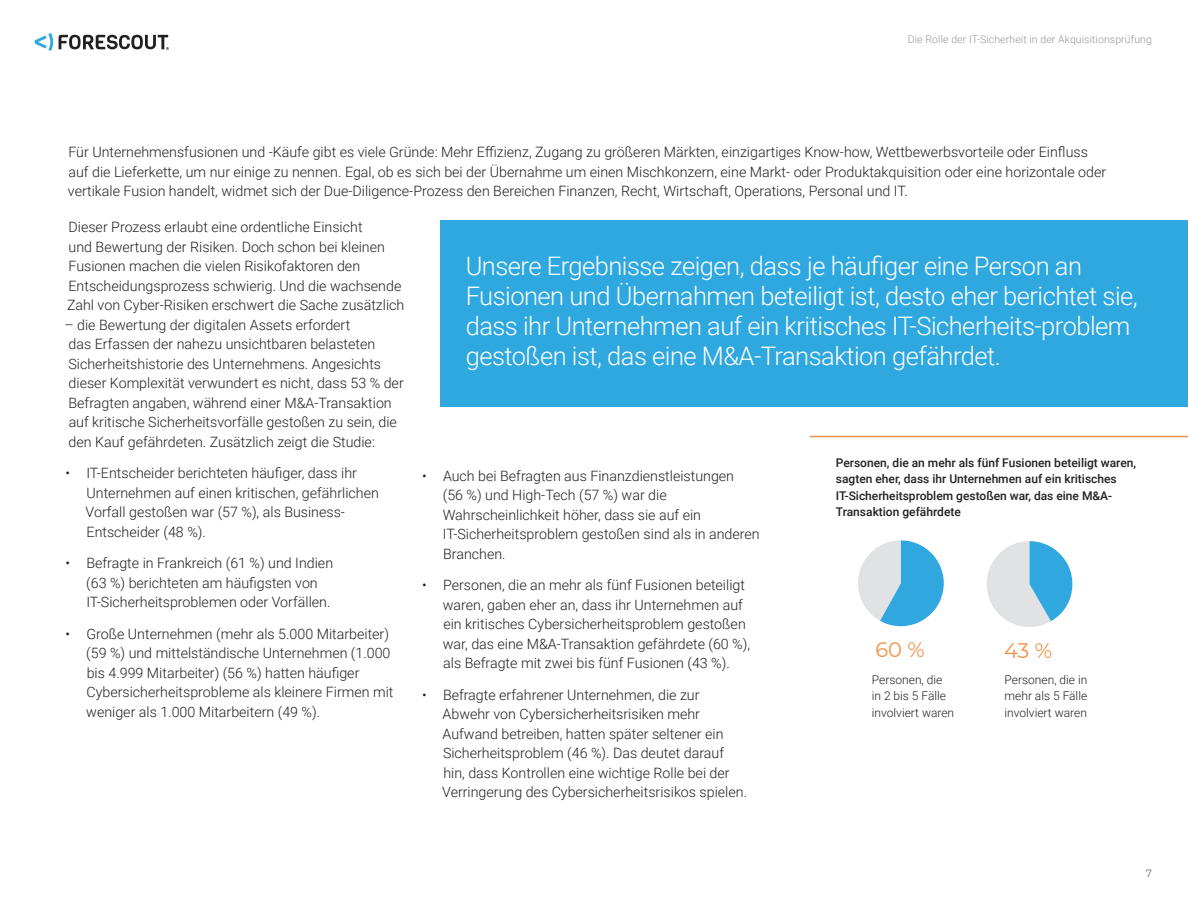
<style>
.page{position:relative;width:1188px;height:918px;background:#fff}
.page>*{position:absolute;margin:0;border:0;box-sizing:border-box;transform-origin:0 0}
.body{font:300 25.5px/30px "Roboto";letter-spacing:-.02em;color:#fff}
.body-2{font:21px "Montserrat";color:#f09147}
.body_bullets_no_icon{font:300 14.25px/19.5px "Roboto";color:#231f20}
.body-3{font:300 14.25px/19.5px "Roboto";color:#231f20}
.body_bullets_no_icon-2{font:500 12px/16.5px "Roboto";color:#231f20}
.body_bullets_no_icon-3{font:300 12px/16.5px "Roboto";color:#231f20;text-align:justify}
.t1{font:300 10.5px "Roboto";letter-spacing:.01em;color:#939598}
.t2{font:10.5px "Montserrat";color:#6c6d70}
</style>
<div class="page">
<svg style="left:34px;top:33px;width:19px;height:18px"></svg>
<svg style="left:59px;top:35px;width:110px;height:15px"></svg>
<div style="left:440px;top:220px;width:748px;height:187px;background:#2fa8df"></div>
<svg style="left:858px;top:540px;width:86px;height:86px"></svg>
<svg style="left:986px;top:541px;width:86px;height:86px"></svg>
<hr style="left:810px;top:436px;width:378px;height:1px;background:#f09147">
<p class="t1" style="left:908px;top:32px;width:246px">Die Rolle der IT-Sicherheit in der Akquisitionsprüfung</p>
<p class="body-3" style="left:68px;top:142px;width:1040px">Für Unternehmensfusionen und -Käufe gibt es viele Gründe: Mehr Effizienz, Zugang zu größeren Märkten, einzigartiges Know-how, Wettbewerbsvorteile oder Einfluss auf die Lieferkette, um nur einige zu nennen. Egal, ob es sich bei der Übernahme um einen Mischkonzern, eine Markt- oder Produktakquisition oder eine horizontale oder vertikale Fusion handelt, widmet sich der Due-Diligence-Prozess den Bereichen Finanzen, Recht, Wirtschaft, Operations, Personal und IT.</p>
<p class="body-3" style="left:67px;top:217px;width:339px">Dieser Prozess erlaubt eine ordentliche Einsicht<br>und Bewertung der Risiken. Doch schon bei kleinen Fusionen machen die vielen Risikofaktoren den Entscheidungsprozess schwierig. Und die wachsende Zahl von Cyber-Risiken erschwert die Sache zusätzlich</p>
<p class="body-3" style="left:64px;top:314px;width:341px">– die Bewertung der digitalen Assets erfordert<br>das Erfassen der nahezu unsichtbaren belasteten Sicherheitshistorie des Unternehmens. Angesichts dieser Komplexität verwundert es nicht, dass 53 % der Befragten angaben, während einer M&amp;A-Transaktion auf kritische Sicherheitsvorfälle gestoßen zu sein, die den Kauf gefährdeten. Zusätzlich zeigt die Studie:</p>
<p class="body_bullets_no_icon" style="left:86px;top:463px;width:295px;text-indent:-20px">• IT-Entscheider berichteten häufiger, dass ihr Unternehmen auf einen kritischen, gefährlichen Vorfall gestoßen war (57 %), als Business-Entscheider (48 %).</p>
<p class="body_bullets_no_icon" style="left:86px;top:553px;width:248px;text-indent:-21px">• Befragte in Frankreich (61 %) und Indien (63 %) berichteten am häufigsten von<br>IT-Sicherheitsproblemen oder Vorfällen.</p>
<p class="body_bullets_no_icon" style="left:86px;top:623px;width:309px;text-indent:-21px">• Große Unternehmen (mehr als 5.000 Mitarbeiter) (59 %) und mittelständische Unternehmen (1.000 bis 4.999 Mitarbeiter) (56 %) hatten häufiger Cybersicherheitsprobleme als kleinere Firmen mit weniger als 1.000 Mitarbeitern (49 %).</p>
<p class="body" style="left:466px;top:250px;width:674px">Unsere Ergebnisse zeigen, dass je häufiger eine Person an Fusionen und Übernahmen beteiligt ist, desto eher berichtet sie, dass ihr Unternehmen auf ein kritisches IT-Sicherheits-problem gestoßen ist, das eine M&amp;A-Transaktion gefährdet.</p>
<p class="body_bullets_no_icon-2" style="left:836px;top:454px;width:302px">Personen, die an mehr als fünf Fusionen beteiligt waren, sagten eher, dass ihr Unternehmen auf ein kritisches IT-Sicherheitsproblem gestoßen war, das eine M&amp;A-Transaktion gefährdete</p>
<p class="body_bullets_no_icon" style="left:443px;top:466px;width:319px;text-indent:-21px">• Auch bei Befragten aus Finanzdienstleistungen<br>(56 %) und High-Tech (57 %) war die Wahrscheinlichkeit höher, dass sie auf ein IT-Sicherheitsproblem gestoßen sind als in anderen Branchen.</p>
<p class="body_bullets_no_icon" style="left:443px;top:575px;width:309px;text-indent:-21px">• Personen, die an mehr als fünf Fusionen beteiligt waren, gaben eher an, dass ihr Unternehmen auf ein kritisches Cybersicherheitsproblem gestoßen war, das eine M&amp;A-Transaktion gefährdete (60 %), als Befragte mit zwei bis fünf Fusionen (43 %).</p>
<p class="body_bullets_no_icon" style="left:442px;top:685px;width:306px;text-indent:-20px">• Befragte erfahrener Unternehmen, die zur Abwehr von Cybersicherheitsrisiken mehr Aufwand betreiben, hatten später seltener ein Sicherheitsproblem (46 %). Das deutet darauf hin, dass Kontrollen eine wichtige Rolle bei der Verringerung des Cybersicherheitsrisikos spielen.</p>
<p class="body-2" style="left:875px;top:636px;width:51px">60 %</p>
<p class="body-2" style="left:1004px;top:636px;width:50px">43 %</p>
<p class="body_bullets_no_icon-3" style="left:1005px;top:671px;width:84px">Personen, die in mehr als 5 Fälle involviert waren</p>
<p class="body_bullets_no_icon-3" style="left:872px;top:671px;width:84px;text-align:left">Personen, die in 2 bis 5 Fälle involviert waren</p>
<p class="t2" style="left:1146px;top:867px;width:8px">7</p>
</div>
